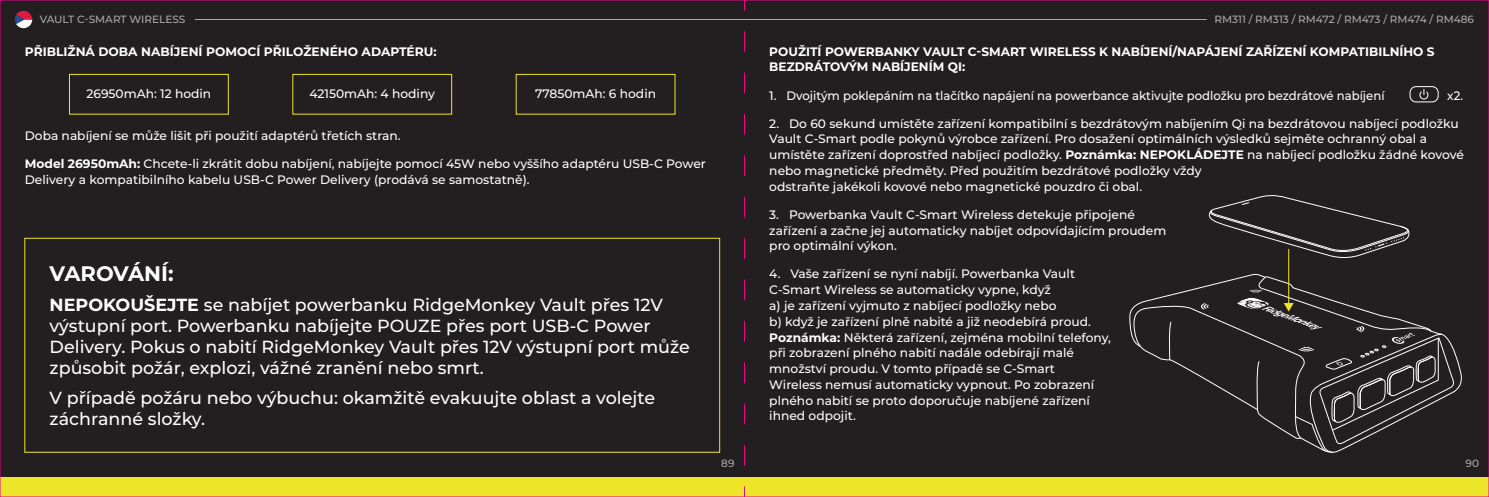
<style>
.page{position:relative;width:1489px;height:497px;background:#fff}
.page>*{position:absolute;margin:0;border:0;box-sizing:border-box;transform-origin:0 0}
.t1{font:700 21px "Montserrat";color:#fff}
.t2{font:500 17.5px/21px "Montserrat";color:#fff}
.t3{font:500 12.25px/15.8px "Montserrat";color:#fff}
.t4{font:700 12.25px/15.8px "Montserrat";color:#fff}
.t5{font:500 12.25px "Montserrat";color:#fff;scale:.95 1}
.t6{font:500 10.5px "Montserrat";color:#a8a9ad}
.s1{font-weight:700}
</style>
<div class="page">
<div style="left:0;top:0;width:1488px;height:496px;background:#231f20"></div>
<div style="left:0;top:476px;width:1488px;height:20px;background:#ede52a"></div>
<svg style="left:15px;top:11px;width:17px;height:17px"></svg>
<hr style="left:195px;top:19px;width:1011px;height:1px;background:#a8a9ad">
<div style="left:24px;top:237px;width:696px;height:215px;border:1px solid #ede52a"></div>
<svg style="left:1208px;top:195px;width:202px;height:65px"></svg>
<hr style="left:1288px;top:249px;width:1px;height:55px;background:#ede52a">
<svg style="left:1131px;top:276px;width:324px;height:176px"></svg>
<div style="left:1409px;top:86px;width:29px;height:16px;border:1px solid #fff;border-radius:6px"></div>
<svg style="left:1419px;top:89px;width:9px;height:11px"></svg>
<div style="left:69px;top:74px;width:160px;height:40px;border:1px solid #ede52a"></div>
<div style="left:292px;top:74px;width:160px;height:40px;border:1px solid #ede52a"></div>
<div style="left:515px;top:74px;width:160px;height:40px;border:1px solid #ede52a"></div>
<svg style="left:744px;top:31px;width:1px;height:434px"></svg>
<p class="t6" style="left:40px;top:12px;width:147px">VAULT C-SMART WIRELESS</p>
<p class="t6" style="left:1214px;top:12px;width:261px">RM311 / RM313 / RM472 / RM473 / RM474 / RM486</p>
<p class="t4" style="left:769px;top:43px;width:667px">POUŽITÍ POWERBANKY VAULT C-SMART WIRELESS K NABÍJENÍ/NAPÁJENÍ ZAŘÍZENÍ KOMPATIBILNÍHO S<br>BEZDRÁTOVÝM NABÍJENÍM QI:</p>
<p class="t3" style="left:769px;top:87px;width:616px">1. Dvojitým poklepáním na tlačítko napájení na powerbance aktivujte podložku pro bezdrátové nabíjení</p>
<p class="t5" style="left:1446px;top:86px;width:18px">x2.</p>
<p class="t3" style="left:769px;top:115px;width:696px">2. Do 60 sekund umístěte zařízení kompatibilní s bezdrátovým nabíjením Qi na bezdrátovou nabíjecí podložku Vault C-Smart podle pokynů výrobce zařízení. Pro dosažení optimálních výsledků sejměte ochranný obal a umístěte zařízení doprostřed nabíjecí podložky. <span class="s1">Poznámka: NEPOKLÁDEJTE</span> na nabíjecí podložku žádné kovové nebo magnetické předměty. Před použitím bezdrátové podložky vždy<br>odstraňte jakékoli kovové nebo magnetické pouzdro či obal.</p>
<p class="t3" style="left:769px;top:206px;width:398px">3. Powerbanka Vault C-Smart Wireless detekuje připojené zařízení a začne jej automaticky nabíjet odpovídajícím proudem pro optimální výkon.</p>
<p class="t3" style="left:769px;top:265px;width:343px">4. Vaše zařízení se nyní nabíjí. Powerbanka Vault C-Smart Wireless se automaticky vypne, když<br>a) je zařízení vyjmuto z nabíjecí podložky nebo<br>b) když je zařízení plně nabité a již neodebírá proud.<br><span class="s1">Poznámka:</span> Některá zařízení, zejména mobilní telefony, při zobrazení plného nabití nadále odebírají malé množství proudu. V tomto případě se C-Smart<br>Wireless nemusí automaticky vypnout. Po zobrazení plného nabití se proto doporučuje nabíjené zařízení ihned odpojit.</p>
<p class="t4" style="left:25px;top:43px;width:413px">PŘIBLIŽNÁ DOBA NABÍJENÍ POMOCÍ PŘILOŽENÉHO ADAPTÉRU:</p>
<p class="t3" style="left:86px;top:85px;width:126px">26950mAh: 12 hodin</p>
<p class="t3" style="left:309px;top:85px;width:127px">42150mAh: 4 hodiny</p>
<p class="t3" style="left:535px;top:85px;width:122px">77850mAh: 6 hodin</p>
<p class="t3" style="left:25px;top:127px;width:377px">Doba nabíjení se může lišit při použití adaptérů třetích stran.</p>
<p class="t3" style="left:25px;top:155px;width:682px"><span class="s1">Model 26950mAh:</span> Chcete-li zkrátit dobu nabíjení, nabíjejte pomocí 45W nebo vyššího adaptéru USB-C Power<br>Delivery a kompatibilního kabelu USB-C Power Delivery (prodává se samostatně).</p>
<h1 class="t1" style="left:50px;top:258px;width:125px">VAROVÁNÍ:</h1>
<p class="t2" style="left:50px;top:293px;width:641px"><span class="s1">NEPOKOUŠEJTE</span> se nabíjet powerbanku RidgeMonkey Vault přes 12V výstupní port. Powerbanku nabíjejte POUZE přes port USB-C Power Delivery. Pokus o nabití RidgeMonkey Vault přes 12V výstupní port může způsobit požár, explozi, vážné zranění nebo smrt.</p>
<h2 class="t2" style="left:50px;top:386px;width:607px">V případě požáru nebo výbuchu: okamžitě evakuujte oblast a volejte záchranné složky.</h2>
<p class="t6" style="left:721px;top:455px;width:15px">89</p>
<p class="t6" style="left:1465px;top:455px;width:15px">90</p>
</div>
